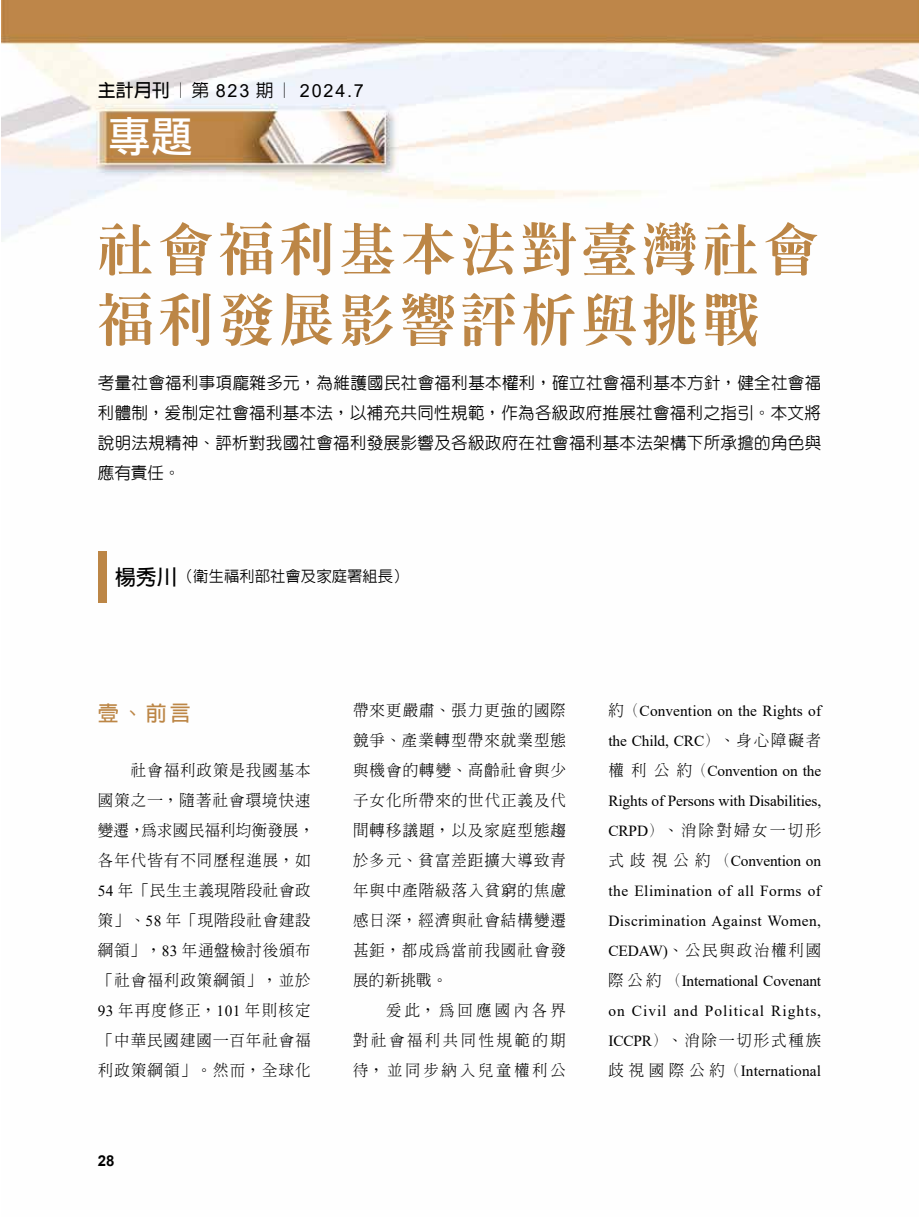
<style>
.page{position:relative;width:919px;height:1217px;background:#fff}
.page>*{position:absolute;margin:0;border:0;box-sizing:border-box;transform-origin:0 0}
.t1{font:800 55.5px/70.5px "Inn Ming";letter-spacing:.09em;color:#bc8646}
.t2{font:42px "DF Li Hei Md WIN BF";color:#fff}
.t3{font:700 21px "Lin Gothic";color:#bc8646}
.t4{font:18px "Arial";letter-spacing:.1em;color:#000}
.t5{font:500 16.5px/30px "Yen Round";letter-spacing:.02em;color:#000;text-align:justify}
.t6{font:300 15.3px/30px "Inn Ming";letter-spacing:.075em;color:#000;text-align:justify}
.t7{font:15.3px/30px "Times New Roman";letter-spacing:.01em;color:#000;text-align:justify}
.t8{font:15.3px/30px "Times New Roman";letter-spacing:.065em;color:#000}
.t9{font:500 15.3px "Lin Gothic";color:#000}
.t10{font:300 15.3px "Inn Ming";letter-spacing:.12em;color:#000}
.t11{font:300 15.3px "Inn Ming";letter-spacing:.125em;color:#000}
.t12{font:300 15.3px "Inn Ming";letter-spacing:.16em;color:#000}
.t13{font:700 15px "Arial";color:#000}
.s1{font-family:"Lin Gothic";font-weight:700}
.s2{font-family:"Lin Gothic";font-weight:500}
.s3{font-weight:700;font-size:21px}
.s4{font-family:"Times New Roman";font-weight:400}
.s5{font-family:"Inn Ming";font-weight:300}
</style>
<div class="page">
<img style="left:1px;top:0;width:917px;height:603px">
<div style="left:98px;top:551px;width:8px;height:51px;background:#bc8646"></div>
<p class="t4" style="left:98px;top:78px;width:267px"><span class="s1">主計月刊</span><span class="s2">︱第</span> 823 <span class="s2">期︱</span> 2024.7</p>
<h2 class="t2" style="left:109px;top:115px;width:85px">專題</h2>
<h1 class="t1" style="left:98px;top:214px;width:722px">社會福利基本法對臺灣社會福利發展影響評析與挑戰</h1>
<p class="t5" style="left:98px;top:367px;width:725px">考量社會福利事項龐雜多元，為維護國民社會福利基本權利，確立社會福利基本方針，健全社會福利體制，爰制定社會福利基本法，以補充共同性規範，作為各級政府推展社會福利之指引。本文將說明法規精神、評析對我國社會福利發展影響及各級政府在社會福利基本法架構下所承擔的角色與應有責任。</p>
<p class="t9" style="left:115px;top:568px;width:295px"><span class="s3">楊秀川</span>（衛生福利部社會及家庭署組長）</p>
<h3 class="t3" style="left:98px;top:701px;width:94px">壹、前言</h3>
<p class="t6" style="left:98px;top:755px;width:218px;text-align:left;text-indent:33px">社會福利政策是我國基本國策之一，隨著社會環境快速變遷，為求國民福利均衡發展，各年代皆有不同歷程進展，如<br><span class="s4">54</span> 年「民生主義現階段社會政策」、<span class="s4">58</span> 年「現階段社會建設綱領」，<span class="s4">83</span> 年通盤檢討後頒布「社會福利政策綱領」，並於<br><span class="s4">93</span> 年再度修正，<span class="s4">101</span> 年則核定「中華民國建國一百年社會福利政策綱領」。然而，全球化</p>
<p class="t13" style="left:98px;top:1149px;width:18px">28</p>
<p class="t6" style="left:353px;top:694px;width:214px">帶來更嚴肅、張力更強的國際競爭、產業轉型帶來就業型態與機會的轉變、高齡社會與少子女化所帶來的世代正義及代間轉移議題，以及家庭型態趨於多元、貧富差距擴大導致青年與中產階級落入貧窮的焦慮感日深，經濟與社會結構變遷甚鉅，都成為當前我國社會發展的新挑戰。</p>
<p class="t6" style="left:353px;top:994px;width:214px;text-indent:33px">爰此，為回應國內各界對社會福利共同性規範的期待，並同步納入兒童權利公</p>
<p class="t7" style="left:608px;top:694px;width:214px"><span class="s5">約（</span>Convention on the Rights of the Child, CRC<span class="s5">）、身心障礙者權利公約（</span>Convention on the Rights of Persons with Disabilities,</p>
<p class="t12" style="left:608px;top:821px;width:214px"><span class="s4">CRPD</span>）、消除對婦女一切形</p>
<p class="t7" style="left:608px;top:844px;width:214px"><span class="s5">式歧視公約（</span>Convention on the Elimination of all Forms of Discrimination Against Women,</p>
<p class="t10" style="left:608px;top:941px;width:214px"><span class="s4">CEDAW)</span>、公民與政治權利國</p>
<p class="t8" style="left:608px;top:964px;width:214px"><span class="s5">際公約（</span>International Covenant on Civil and Political Rights,</p>
<p class="t11" style="left:608px;top:1031px;width:214px"><span class="s4">ICCPR</span>）、消除一切形式種族</p>
<p class="t7" style="left:608px;top:1054px;width:214px"><span class="s5">歧視國際公約（</span>International</p>
</div>
